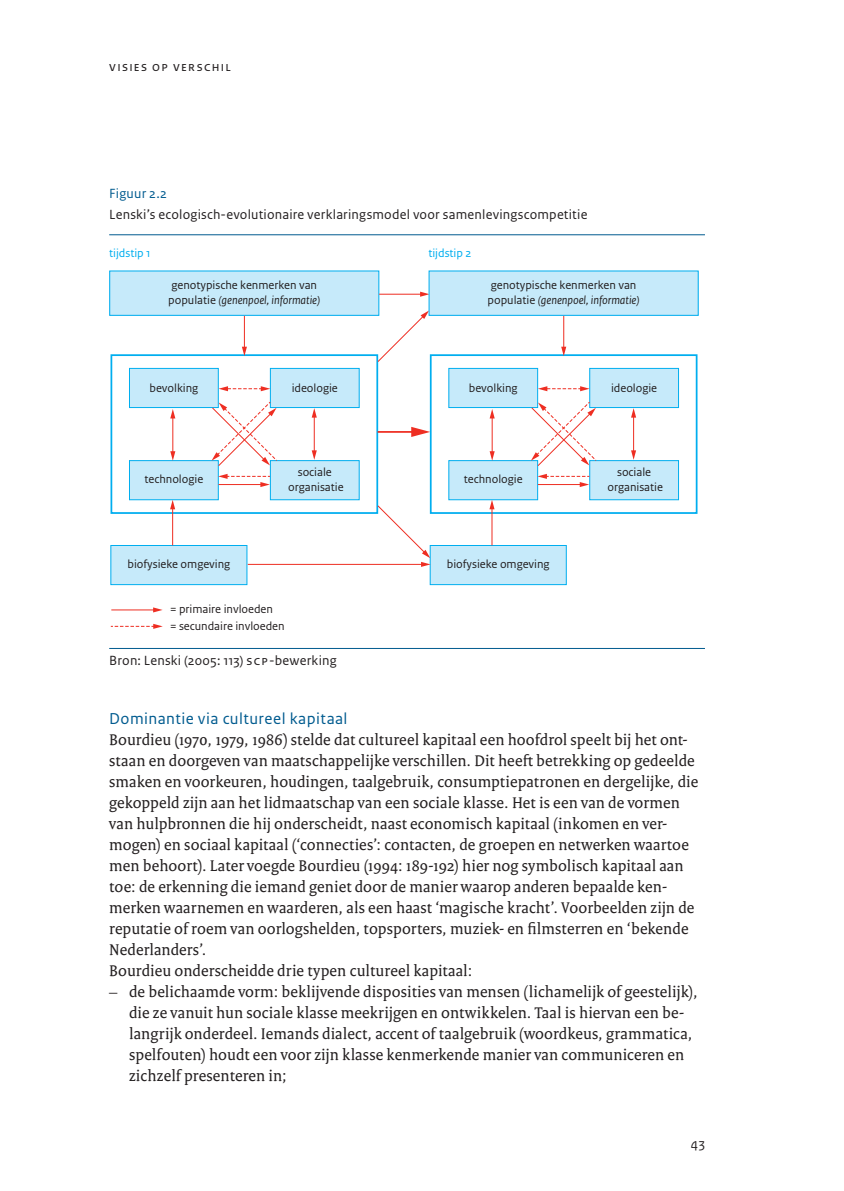
<style>
.page{position:relative;width:844px;height:1191px;background:#fff}
.page>*{position:absolute;margin:0;border:0;box-sizing:border-box;transform-origin:0 0}
.t1{font:16.62px/21px "Rijksoverheid Serif";letter-spacing:.005em;color:#231f20}
.t2{font:16.62px "Rijksoverheid Sans Text";letter-spacing:.025em;color:#005b8f}
.t3{font:14px "Rijksoverheid Sans Text";letter-spacing:.015em;color:#231f20}
.t4{font:14px "Rijksoverheid Sans Text";letter-spacing:.095em;color:#231f20}
.t5{font:14px "Rijksoverheid Sans Text";color:#005b8f}
.t6{font:12.25px/14.7px "Rijksoverheid Sans Text";letter-spacing:-.005em;color:#231f20}
.t7{font:12.25px "Rijksoverheid Sans Text";letter-spacing:-.005em;color:#00aeef}
.s1{font-style:italic}
</style>
<div class="page">
<hr style="left:109px;top:234px;width:595px;height:1px;background:#005b8f">
<hr style="left:109px;top:648px;width:595px;height:1px;background:#005b8f">
<div style="left:110px;top:354px;width:268px;height:160px;border:2px solid #00aeef"></div>
<div style="left:270px;top:460px;width:89px;height:40px;background:#c6eafa;border:1px solid #00aeef"></div>
<div style="left:129px;top:460px;width:89px;height:40px;background:#c6eafa;border:1px solid #00aeef"></div>
<div style="left:110px;top:271px;width:269px;height:44px;background:#c6eafa"></div>
<div style="left:109px;top:270px;width:270px;height:46px;border:1px solid #00aeef"></div>
<div style="left:129px;top:368px;width:89px;height:40px;background:#c6eafa;border:1px solid #00aeef"></div>
<div style="left:110px;top:545px;width:137px;height:40px;background:#c6eafa;border:1px solid #00aeef"></div>
<div style="left:270px;top:368px;width:89px;height:40px;background:#c6eafa;border:1px solid #00aeef"></div>
<hr style="left:379px;top:294px;width:42px;height:1px;background:#ee2e22">
<svg style="left:420px;top:292px;width:8px;height:5px"></svg>
<svg style="left:376px;top:310px;width:52px;height:53px"></svg>
<hr style="left:244px;top:316px;width:1px;height:32px;background:#ee2e22">
<svg style="left:242px;top:347px;width:5px;height:9px"></svg>
<hr style="left:314px;top:416px;width:1px;height:36px;background:#ee2e22">
<svg style="left:311px;top:408px;width:6px;height:9px"></svg>
<svg style="left:311px;top:450px;width:6px;height:10px"></svg>
<hr style="left:172px;top:417px;width:1px;height:36px;background:#ee2e22">
<svg style="left:170px;top:409px;width:5px;height:9px"></svg>
<svg style="left:170px;top:451px;width:5px;height:10px"></svg>
<svg style="left:218px;top:386px;width:52px;height:5px"></svg>
<hr style="left:172px;top:507px;width:1px;height:38px;background:#ee2e22">
<svg style="left:170px;top:500px;width:5px;height:9px"></svg>
<svg style="left:218px;top:474px;width:52px;height:13px"></svg>
<hr style="left:111px;top:609px;width:44px;height:1px;background:#ee2e22">
<svg style="left:153px;top:607px;width:9px;height:5px"></svg>
<svg style="left:111px;top:624px;width:52px;height:5px"></svg>
<svg style="left:211px;top:401px;width:67px;height:66px"></svg>
<div style="left:430px;top:354px;width:267px;height:160px;border:2px solid #00aeef"></div>
<div style="left:589px;top:460px;width:89px;height:40px;background:#c6eafa;border:1px solid #00aeef"></div>
<div style="left:448px;top:460px;width:89px;height:40px;background:#c6eafa;border:1px solid #00aeef"></div>
<div style="left:429px;top:271px;width:269px;height:44px;background:#c6eafa"></div>
<div style="left:428px;top:270px;width:270px;height:46px;border:1px solid #00aeef"></div>
<div style="left:448px;top:368px;width:89px;height:40px;background:#c6eafa;border:1px solid #00aeef"></div>
<div style="left:430px;top:545px;width:136px;height:40px;background:#c6eafa;border:1px solid #00aeef"></div>
<div style="left:589px;top:368px;width:89px;height:40px;background:#c6eafa;border:1px solid #00aeef"></div>
<hr style="left:563px;top:316px;width:1px;height:32px;background:#ee2e22">
<svg style="left:561px;top:347px;width:5px;height:9px"></svg>
<hr style="left:633px;top:416px;width:1px;height:36px;background:#ee2e22">
<svg style="left:631px;top:408px;width:5px;height:9px"></svg>
<svg style="left:631px;top:450px;width:5px;height:10px"></svg>
<hr style="left:491px;top:417px;width:1px;height:36px;background:#ee2e22">
<svg style="left:489px;top:409px;width:5px;height:9px"></svg>
<svg style="left:489px;top:451px;width:5px;height:10px"></svg>
<svg style="left:537px;top:386px;width:52px;height:5px"></svg>
<hr style="left:491px;top:507px;width:1px;height:38px;background:#ee2e22">
<svg style="left:489px;top:500px;width:5px;height:9px"></svg>
<svg style="left:537px;top:474px;width:52px;height:13px"></svg>
<svg style="left:530px;top:401px;width:67px;height:66px"></svg>
<hr style="left:248px;top:564px;width:174px;height:1px;background:#ee2e22">
<svg style="left:376px;top:504px;width:54px;height:63px"></svg>
<hr style="left:377px;top:431px;width:37px;height:2px;background:#ee2e22">
<svg style="left:411px;top:427px;width:19px;height:10px"></svg>
<p class="t4" style="left:109px;top:58px;width:123px">visies op verschil</p>
<p class="t5" style="left:109px;top:186px;width:59px">Figuur 2.2</p>
<p class="t3" style="left:109px;top:207px;width:479px">Lenski’s ecologisch-evolutionaire verklaringsmodel voor samenlevingscompetitie</p>
<p class="t7" style="left:109px;top:246px;width:43px">tijdstip 1</p>
<p class="t7" style="left:428px;top:246px;width:45px">tijdstip 2</p>
<p class="t6" style="left:168px;top:278px;width:153px">genotypische kenmerken van populatie <span class="s1">(genenpoel, informatie)</span></p>
<p class="t6" style="left:487px;top:278px;width:153px">genotypische kenmerken van populatie <span class="s1">(genenpoel, informatie)</span></p>
<p class="t6" style="left:149px;top:381px;width:50px">bevolking</p>
<p class="t6" style="left:291px;top:381px;width:48px">ideologie</p>
<p class="t6" style="left:469px;top:381px;width:50px">bevolking</p>
<p class="t6" style="left:611px;top:381px;width:48px">ideologie</p>
<p class="t6" style="left:144px;top:472px;width:60px">technologie</p>
<p class="t6" style="left:288px;top:465px;width:57px;text-align:center">sociale organisatie</p>
<p class="t6" style="left:464px;top:472px;width:60px">technologie</p>
<p class="t6" style="left:607px;top:465px;width:57px;text-align:center">sociale organisatie</p>
<p class="t6" style="left:127px;top:557px;width:104px">biofysieke omgeving</p>
<p class="t6" style="left:170px;top:602px;width:104px">= primaire invloeden</p>
<p class="t6" style="left:446px;top:557px;width:104px">biofysieke omgeving</p>
<p class="t6" style="left:170px;top:618px;width:116px">= secundaire invloeden</p>
<p class="t3" style="left:109px;top:652px;width:229px">Bron: Lenski (2005: 113) scp-bewerking</p>
<p class="t2" style="left:109px;top:708px;width:240px">Dominantie via cultureel kapitaal</p>
<p class="t1" style="left:109px;top:728px;width:590px">Bourdieu (1970, 1979, 1986) stelde dat cultureel kapitaal een hoofdrol speelt bij het ont&shy;staan en doorgeven van maatschappelijke verschillen. Dit heeft betrekking op gedeelde smaken en voorkeuren, houdingen, taalgebruik, consumptiepatronen en dergelijke, die gekoppeld zijn aan het lidmaatschap van een sociale klasse. Het is een van de vormen van hulpbronnen die hij onderscheidt, naast economisch kapitaal (inkomen en ver&shy;mogen) en sociaal kapitaal (‘connecties’: contacten, de groepen en netwerken waartoe men behoort). Later voegde Bourdieu (1994: 189-192) hier nog symbolisch kapitaal aan toe: de erkenning die iemand geniet door de manier waarop anderen bepaalde ken&shy;merken waarnemen en waarderen, als een haast ‘magische kracht’. Voorbeelden zijn de reputatie of roem van oorlogshelden, topsporters, muziek- en filmsterren en ‘bekende Nederlanders’.<br>Bourdieu onderscheidde drie typen cultureel kapitaal:</p>
<p class="t1" style="left:129px;top:980px;width:570px;text-indent:-20px">– de belichaamde vorm: beklijvende disposities van mensen (lichamelijk of geestelijk), die ze vanuit hun sociale klasse meekrijgen en ontwikkelen. Taal is hiervan een be&shy;langrijk onderdeel. Iemands dialect, accent of taalgebruik (woordkeus, grammatica, spelfouten) houdt een voor zijn klasse kenmerkende manier van communiceren en zichzelf presenteren in;</p>
<p class="t3" style="left:690px;top:1135px;width:16px">43</p>
</div>
